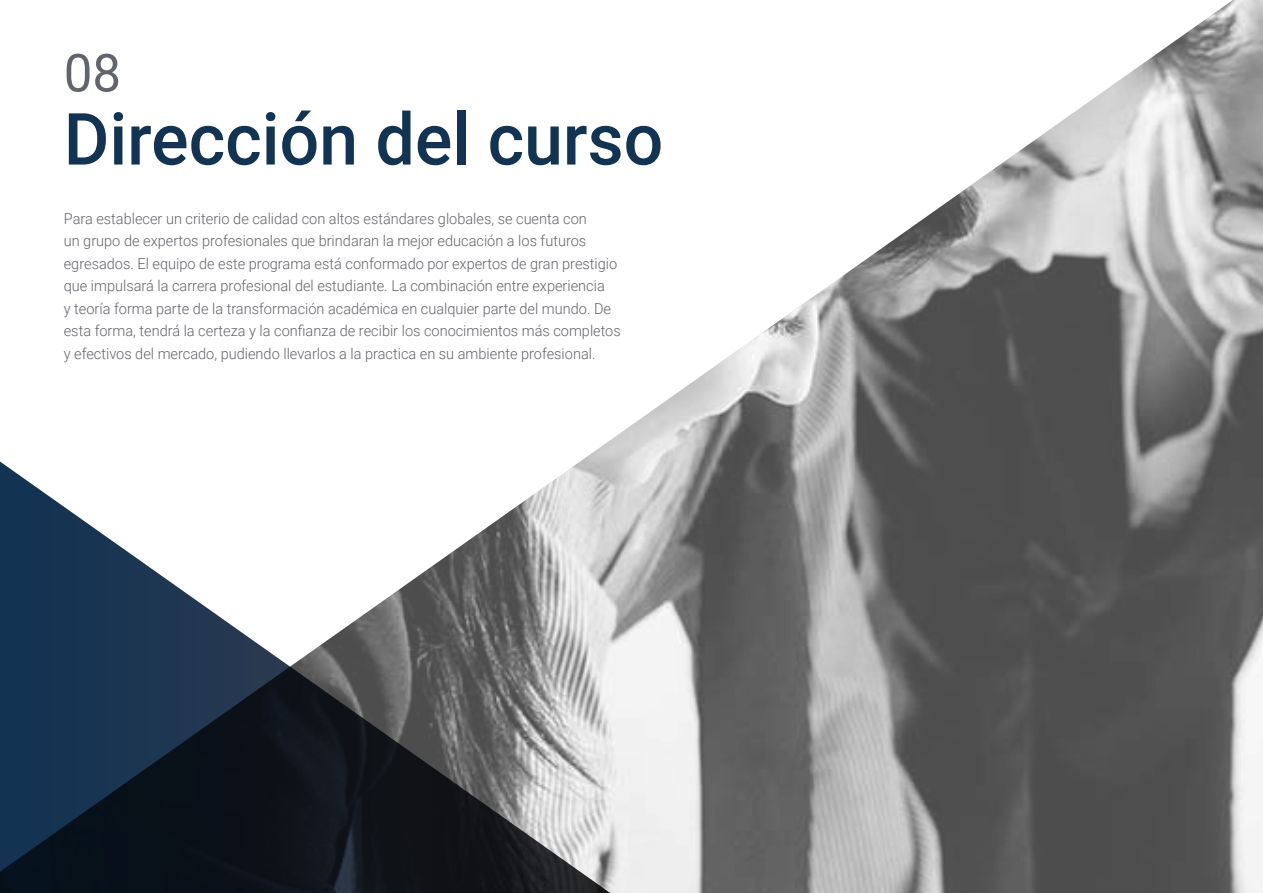
<style>
.page{position:relative;width:1263px;height:893px;background:#fff}
.page>*{position:absolute;margin:0;border:0;box-sizing:border-box;transform-origin:0 0}
.t1{font:500 72px "Roboto";color:#123352}
.t2{font:52.5px "Roboto";color:#61646a}
.t3{font:300 15px/22.5px "Roboto";color:#61646a}
</style>
<div class="page">
<img style="left:602px;top:0;width:661px;height:893px">
<svg style="left:0;top:446px;width:640px;height:447px"></svg>
<h2 class="t2" style="left:64px;top:36px;width:59px">08</h2>
<h1 class="t1" style="left:64px;top:89px;width:601px">Dirección del curso</h1>
<p class="t3" style="left:64px;top:207px;width:558px">Para establecer un criterio de calidad con altos estándares globales, se cuenta con<br>un grupo de expertos profesionales que brindaran la mejor educación a los futuros egresados. El equipo de este programa está conformado por expertos de gran prestigio que impulsará la carrera profesional del estudiante. La combinación entre experiencia<br>y teoría forma parte de la transformación académica en cualquier parte del mundo. De esta forma, tendrá la certeza y la confianza de recibir los conocimientos más completos y efectivos del mercado, pudiendo llevarlos a la practica en su ambiente profesional.</p>
</div>
